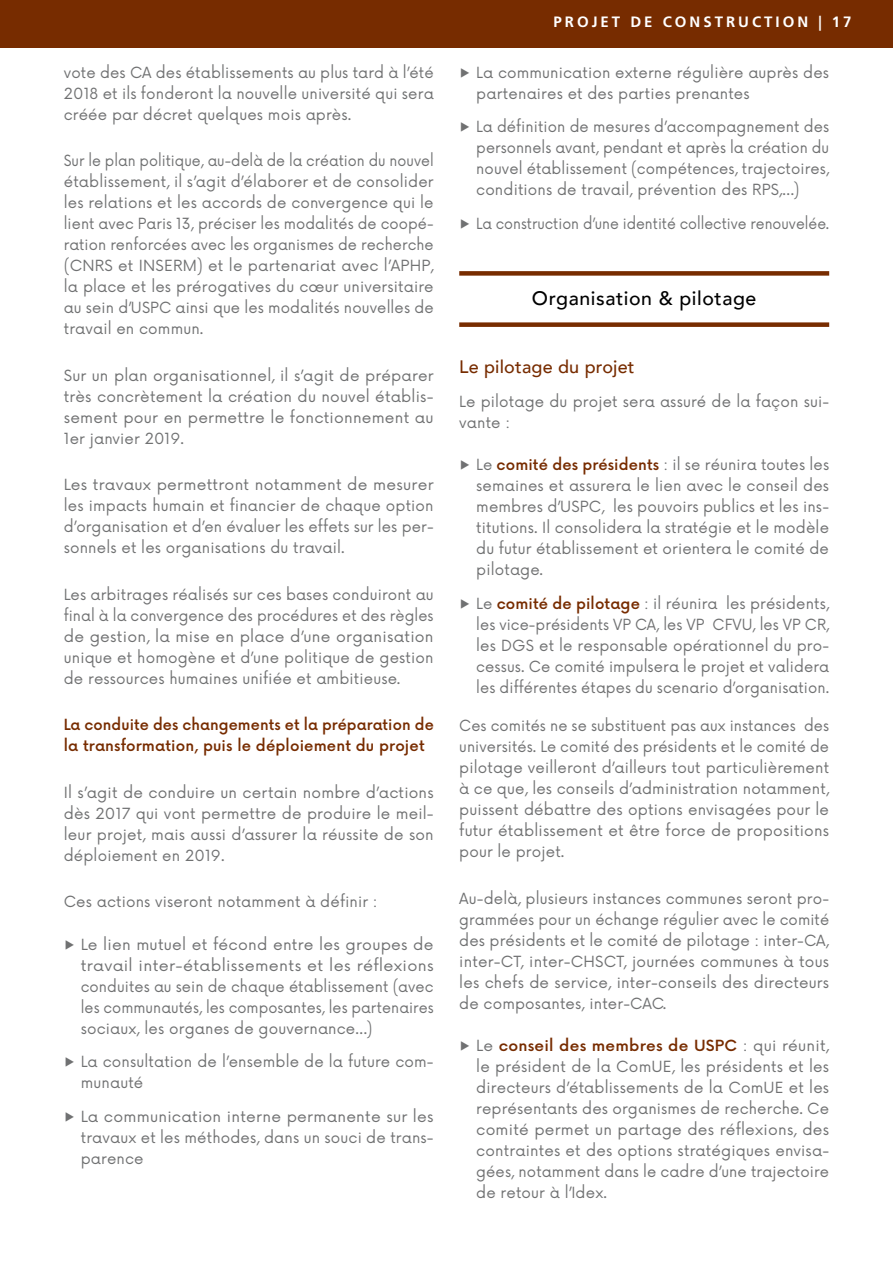
<style>
.page{position:relative;width:893px;height:1263px;background:#fff}
.page>*{position:absolute;margin:0;border:0;box-sizing:border-box;transform-origin:0 0}
.Titre{font:500 19.5px "Avenir";letter-spacing:.03em;color:#000}
.Sous-titre{font:500 18px "Avenir";letter-spacing:.01em;color:#772c00}
.t1{font:15px/21px "Now";letter-spacing:.01em;color:#707172;text-align:justify}
.t2{font:15px/21px "Now";letter-spacing:.01em;color:#707172;text-align:justify;scale:1.04 1}
.t3{font:15px/21px "Now";letter-spacing:.01em;color:#707172;text-align:justify;scale:.95 1}
.t4{font:500 15px/21px "Now";letter-spacing:.01em;color:#772c00}
.t5{font:15px "Now";letter-spacing:.01em;color:#707172;scale:.94 1}
.t6{font:700 15px "Frutiger LT Std";letter-spacing:.2em;color:#fff}
.s1{font-weight:500;color:#772c00}
</style>
<div class="page">
<div style="left:0;top:0;width:893px;height:48px;background:#772c00"></div>
<div style="left:459px;top:271px;width:370px;height:5px;background:#772c00"></div>
<div style="left:459px;top:322px;width:370px;height:5px;background:#772c00"></div>
<p class="t1" style="left:64px;top:61px;width:371px">vote des CA des établissements au plus tard à l’été 2018 et ils fonderont la nouvelle université qui sera créée par décret quelques mois après.</p>
<p class="t3" style="left:64px;top:149px;width:391px">Sur le plan politique, au-delà de la création du nouvel établissement, il s’agit d’élaborer et de consolider les relations et les accords de convergence qui le lient avec Paris 13, préciser les modalités de coopé&shy;ration renforcées avec les organismes de recherche (CNRS et INSERM) et le partenariat avec l’APHP, la place et les prérogatives du cœur universitaire au sein d’USPC ainsi que les modalités nouvelles de travail en commun.</p>
<p class="t1" style="left:64px;top:364px;width:371px">Sur un plan organisationnel, il s’agit de préparer très concrètement la création du nouvel établis&shy;sement pour en permettre le fonctionnement au 1er janvier 2019.</p>
<p class="t2" style="left:64px;top:473px;width:357px">Les travaux permettront notamment de mesurer les impacts humain et financier de chaque option d’organisation et d’en évaluer les effets sur les per&shy;sonnels et les organisations du travail.</p>
<p class="t1" style="left:64px;top:583px;width:371px">Les arbitrages réalisés sur ces bases conduiront au final à la convergence des procédures et des règles de gestion, la mise en place d’une organisation unique et homogène et d’une politique de gestion de ressources humaines unifiée et ambitieuse.</p>
<p class="t4" style="left:64px;top:713px;width:371px">La conduite des changements et la préparation de la transformation, puis le déploiement du projet</p>
<p class="t1" style="left:64px;top:781px;width:371px">Il s’agit de conduire un certain nombre d’actions dès 2017 qui vont permettre de produire le meil&shy;leur projet, mais aussi d’assurer la réussite de son déploiement en 2019.</p>
<p class="t1" style="left:64px;top:890px;width:315px">Ces actions viseront notamment à définir :</p>
<p class="t2" style="left:81px;top:932px;width:341px;text-indent:-17px">▶ Le lien mutuel et fécond entre les groupes de travail inter-établissements et les réflexions conduites au sein de chaque établissement (avec les communautés, les composantes, les partenaires sociaux, les organes de gouvernance…)</p>
<p class="t1" style="left:81px;top:1050px;width:354px;text-indent:-17px">▶ La consultation de l’ensemble de la future com&shy;munauté</p>
<p class="t2" style="left:81px;top:1105px;width:341px;text-indent:-17px">▶ La communication interne permanente sur les travaux et les méthodes, dans un souci de trans&shy;parence</p>
<p class="t6" style="left:553px;top:13px;width:300px">PROJET DE CONSTRUCTION | 17</p>
<p class="t1" style="left:476px;top:61px;width:354px;text-indent:-17px">▶ La communication externe régulière auprès des partenaires et des parties prenantes</p>
<p class="t1" style="left:476px;top:115px;width:354px;text-indent:-17px">▶ La définition de mesures d’accompagnement des personnels avant, pendant et après la création du nouvel établissement (compétences, trajectoires, conditions de travail, prévention des RPS,…)</p>
<p class="t5" style="left:459px;top:212px;width:395px">▶ La construction d’une identité collective renouvelée.</p>
<p class="Titre" style="left:532px;top:282px;width:226px">Organisation &amp; pilotage</p>
<p class="Sous-titre" style="left:459px;top:351px;width:177px">Le pilotage du projet</p>
<p class="t1" style="left:459px;top:390px;width:371px">Le pilotage du projet sera assuré de la façon sui&shy;vante :</p>
<p class="t1" style="left:476px;top:453px;width:354px;text-indent:-17px">▶ Le <span class="s1">comité des présidents</span> : il se réunira toutes les semaines et assurera le lien avec le conseil des membres d’USPC, les pouvoirs publics et les ins&shy;titutions. Il consolidera la stratégie et le modèle du futur établissement et orientera le comité de pilotage.</p>
<p class="t1" style="left:476px;top:592px;width:354px;text-indent:-17px">▶ Le <span class="s1">comité de pilotage</span> : il réunira les présidents, les vice-présidents VP CA, les VP CFVU, les VP CR, les DGS et le responsable opérationnel du pro&shy;cessus. Ce comité impulsera le projet et validera les différentes étapes du scenario d’organisation.</p>
<p class="t1" style="left:459px;top:714px;width:371px">Ces comités ne se substituent pas aux instances des universités. Le comité des présidents et le comité de pilotage veilleront d’ailleurs tout particulièrement à ce que, les conseils d’administration notamment, puissent débattre des options envisagées pour le futur établissement et être force de propositions pour le projet.</p>
<p class="t1" style="left:459px;top:886px;width:371px">Au-delà, plusieurs instances communes seront pro&shy;grammées pour un échange régulier avec le comité des présidents et le comité de pilotage : inter-CA, inter-CT, inter-CHSCT, journées communes à tous les chefs de service, inter-conseils des directeurs de composantes, inter-CAC.</p>
<p class="t1" style="left:476px;top:1034px;width:354px;text-indent:-17px">▶ Le <span class="s1">conseil des membres de USPC</span> : qui réunit, le président de la ComUE, les présidents et les directeurs d’établissements de la ComUE et les représentants des organismes de recherche. Ce comité permet un partage des réflexions, des contraintes et des options stratégiques envisa&shy;gées, notamment dans le cadre d’une trajectoire de retour à l’Idex.</p>
</div>
